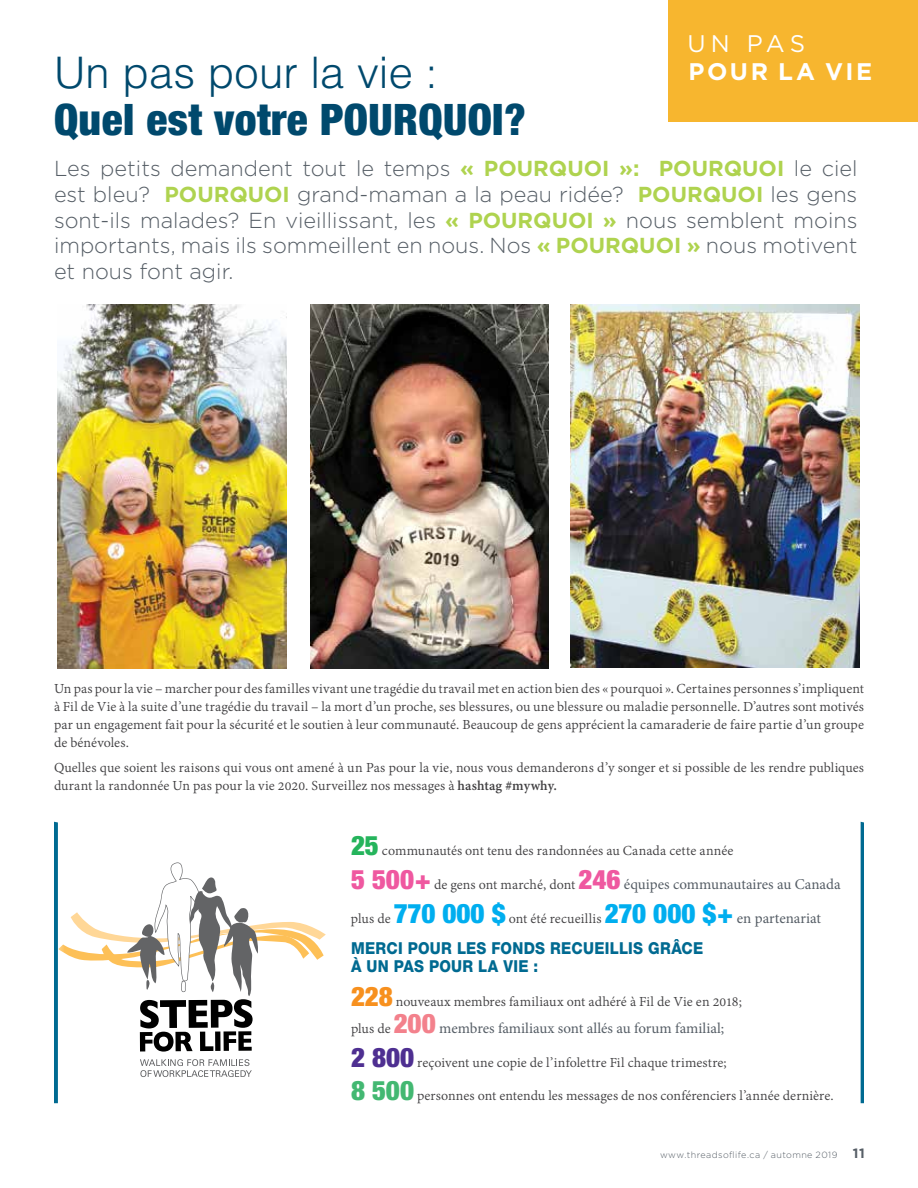
<style>
.page{position:relative;width:918px;height:1188px;background:#fff}
.page>*{position:absolute;margin:0;border:0;box-sizing:border-box;transform-origin:0 0}
.t1{font:900 condensed 43.5px "Helvetica Neue";letter-spacing:.01em;color:#00496d}
.t2{font:300 43.5px "Helvetica";letter-spacing:.005em;color:#00496d}
.t3{font:700 24px "Gotham";letter-spacing:.105em;color:#fff}
.t4{font:24px "Gotham";color:#fff}
.t5{font:300 21.75px/25.8px "Gotham";color:#565e66;text-align:justify}
.t6{font:800 16.5px/18px "Helvetica Neue";letter-spacing:.02em;color:#006a91;scale:.9 1}
.t7{font:15px/18px "Adobe Devanagari";letter-spacing:.005em;color:#414042;text-align:justify}
.t8{font:15px "Minion Pro";color:#565e66}
.t9{font:300 9px "Gotham";letter-spacing:.05em;color:#565e66}
.s1{font-weight:700;color:#afd34f}
.s2{font-weight:700}
.s3{font-family:"Helvetica Neue";font-weight:900;font-stretch:condensed;font-size:27px;color:#25b45c}
.s4{font-family:"Helvetica Neue";font-weight:900;font-stretch:condensed;font-size:27px;color:#ef58a0}
.s5{font-family:"Adobe Devanagari";color:#414042}
.s6{font-family:"Helvetica Neue";font-weight:900;font-stretch:condensed;font-size:27px;color:#00aeef}
.s7{font-family:"Minion Pro";color:#565e66}
.s8{font-family:"Helvetica Neue";font-weight:900;font-stretch:condensed;font-size:27px;color:#f7901e}
.s9{font-family:"Helvetica Neue";font-weight:900;font-stretch:condensed;font-size:27px;color:#f3818c}
.s10{font-family:"Helvetica Neue";font-weight:900;font-stretch:condensed;font-size:27px;color:#4e2f91}
.s11{font-family:"Helvetica Neue";font-weight:900;font-stretch:condensed;font-size:27px;color:#43b872}
.s12{font-weight:700;font-size:13.5px}
</style>
<div class="page">
<div style="left:668px;top:0;width:250px;height:122px;background:#f7b62f"></div>
<img style="left:310px;top:304px;width:239px;height:365px">
<img style="left:570px;top:304px;width:290px;height:364px">
<img style="left:57px;top:304px;width:230px;height:364px">
<svg style="left:861px;top:822px;width:3px;height:281px"></svg>
<svg style="left:54px;top:822px;width:272px;height:281px"></svg>
<h2 class="t4" style="left:688px;top:28px;width:119px">UN PAS</h2>
<h1 class="t2" style="left:54px;top:46px;width:385px">Un pas pour la vie :</h1>
<h2 class="t3" style="left:688px;top:56px;width:185px">POUR LA VIE</h2>
<h1 class="t1" style="left:54px;top:92px;width:473px">Quel est votre POURQUOI?</h1>
<p class="t5" style="left:54px;top:155px;width:805px">Les petits demandent tout le temps <span class="s1">« POURQUOI »: POURQUOI</span> le ciel est bleu? <span class="s1">POURQUOI</span> grand-maman a la peau ridée? <span class="s1">POURQUOI</span> les gens sont-ils malades? En vieillissant, les <span class="s1">« POURQUOI »</span> nous semblent moins importants, mais ils sommeillent en nous. Nos <span class="s1">« POURQUOI »</span> nous motivent et nous font agir.</p>
<p class="t7" style="left:54px;top:681px;width:812px">Un pas pour la vie – marcher pour des familles vivant une tragédie du travail met en action bien des « pourquoi ». Certaines personnes s’impliquent à Fil de Vie à la suite d’une tragédie du travail – la mort d’un proche, ses blessures, ou une blessure ou maladie personnelle. D’autres sont motivés par un engagement fait pour la sécurité et le soutien à leur communauté. Beaucoup de gens apprécient la camaraderie de faire partie d’un groupe de bénévoles.</p>
<p class="t7" style="left:54px;top:759px;width:812px">Quelles que soient les raisons qui vous ont amené à un Pas pour la vie, nous vous demanderons d’y songer et si possible de les rendre publiques durant la randonnée Un pas pour la vie 2020. Surveillez nos messages à <span class="s2">hashtag #mywhy.</span></p>
<p class="t7" style="left:351px;top:843px;width:384px"><span class="s3">25</span> communautés ont tenu des randonnées au Canada cette année</p>
<p class="t8" style="left:351px;top:874px;width:491px"><span class="s4">5 500+</span> <span class="s5">de gens ont marché, dont</span> <span class="s4">246</span> équipes communautaires au Canada</p>
<p class="t7" style="left:351px;top:910px;width:472px">plus de <span class="s6">770 000 $</span> ont été recueillis <span class="s6">270 000 $+</span> <span class="s7">en partenariat</span></p>
<p class="t6" style="left:351px;top:939px;width:393px">MERCI POUR LES FONDS RECUEILLIS GRÂCE<br>À UN PAS POUR LA VIE :</p>
<p class="t7" style="left:351px;top:994px;width:393px"><span class="s8">228</span> nouveaux membres familiaux ont adhéré à Fil de Vie en 2018;</p>
<p class="t8" style="left:351px;top:1018px;width:375px"><span class="s5">plus de</span> <span class="s9">200</span> membres familiaux sont allés au forum familial;</p>
<p class="t7" style="left:351px;top:1054px;width:377px"><span class="s10">2 800</span> reçoivent une copie de l’infolettre Fil chaque trimestre;</p>
<p class="t7" style="left:351px;top:1088px;width:484px"><span class="s11">8 500</span> personnes ont entendu les messages de nos conférenciers l’année dernière.</p>
<p class="t9" style="left:660px;top:1149px;width:206px">www.threadsoflife.ca / automne 2019 <span class="s12">11</span></p>
</div>
